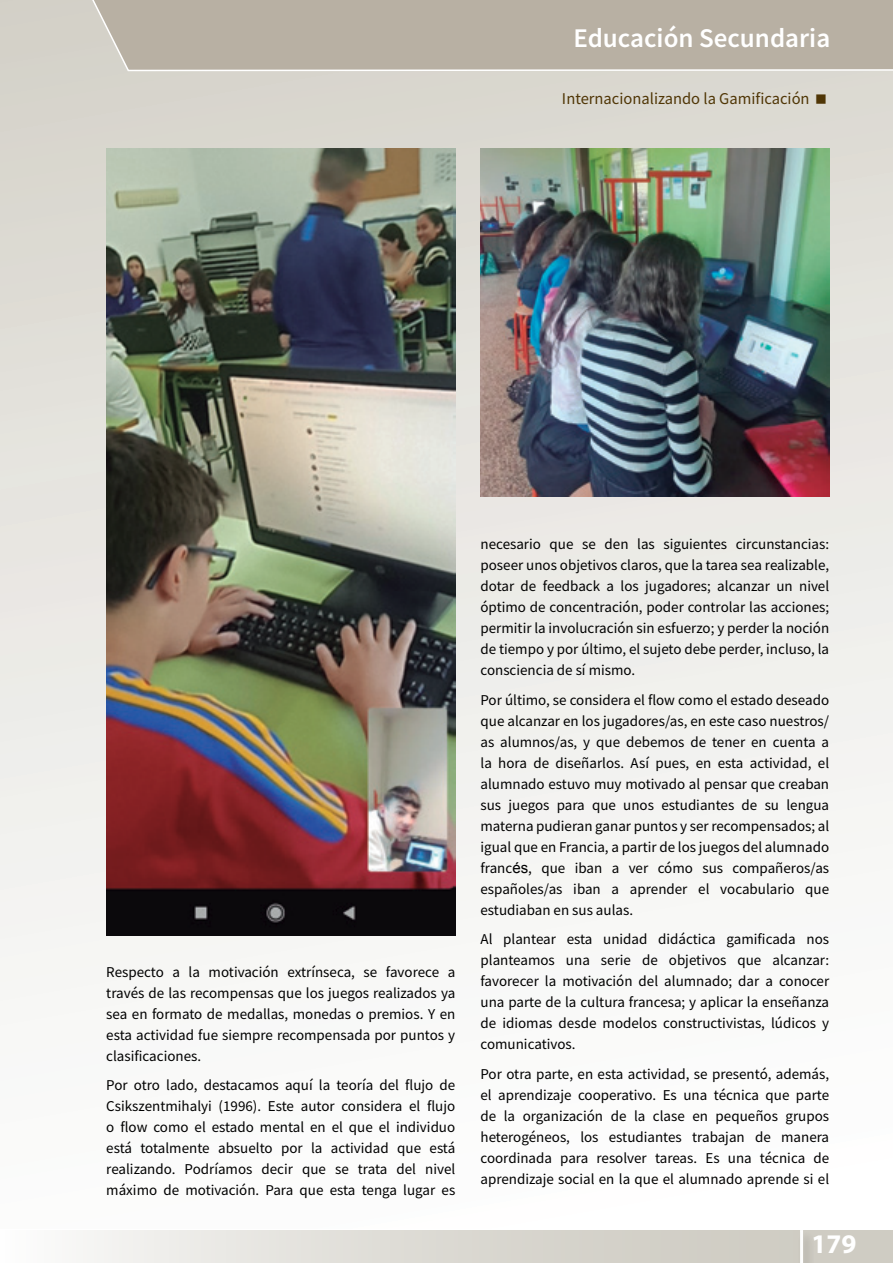
<style>
.page{position:relative;width:893px;height:1263px;background:#fff}
.page>*{position:absolute;margin:0;border:0;box-sizing:border-box;transform-origin:0 0}
.t1{font:600 27px "Source Sans Pro";color:#fff}
.t2{font:700 27px "Myriad Pro";color:#fff}
.t3{font:16.5px "Source Sans Pro";color:#503606}
.t4{font:15px/21px "Source Sans Pro";color:#000;text-align:justify}
.s1{font-family:"Arial"}
</style>
<div class="page">
<div style="left:0;top:0;width:893px;height:1228px;background:linear-gradient(to bottom,#d6d3cb,#fff)"></div>
<div style="left:1px;top:1230px;width:892px;height:33px;background:linear-gradient(to right,#f7f6f5,#c7c4b9)"></div>
<div style="left:796px;top:1229px;width:19px;height:34px;background:#cac7bf"></div>
<hr style="left:800px;top:1230px;width:3px;height:33px;background:#fff">
<svg style="left:83px;top:0;width:810px;height:72px"></svg>
<img style="left:106px;top:149px;width:349px;height:786px">
<img style="left:480px;top:149px;width:349px;height:347px">
<svg style="left:816px;top:94px;width:10px;height:10px"></svg>
<p class="t1" style="left:573px;top:20px;width:258px">Educación Secundaria</p>
<p class="t3" style="left:562px;top:88px;width:249px">Internacionalizando la Gamificación</p>
<p class="t4" style="left:106px;top:961px;width:350px">Respecto a la motivación extrínseca, se favorece a través de las recompensas que los juegos realizados ya sea en formato de medallas, monedas o premios. Y en esta actividad fue siempre recompensada por puntos y clasificaciones.</p>
<p class="t4" style="left:106px;top:1074px;width:350px">Por otro lado, destacamos aquí la teoría del flujo de Csikszentmihalyi (1996). Este autor considera el flujo o flow como el estado mental en el que el individuo está totalmente absuelto por la actividad que está realizando. Podríamos decir que se trata del nivel máximo de motivación. Para que esta tenga lugar es</p>
<p class="t4" style="left:480px;top:534px;width:350px">necesario que se den las siguientes circunstancias: poseer unos objetivos claros, que la tarea sea realizable, dotar de feedback a los jugadores; alcanzar un nivel óptimo de concentración, poder controlar las acciones; permitir la involucración sin esfuerzo; y perder la noción de tiempo y por último, el sujeto debe perder, incluso, la consciencia de sí mismo.</p>
<p class="t4" style="left:480px;top:689px;width:350px">Por último, se considera el flow como el estado deseado que alcanzar en los jugadores/as, en este caso nuestros/ as alumnos/as, y que debemos de tener en cuenta a la hora de diseñarlos. Así pues, en esta actividad, el alumnado estuvo muy motivado al pensar que creaban sus juegos para que unos estudiantes de su lengua materna pudieran ganar puntos y ser recompensados; al igual que en Francia, a partir de los juegos del alumnado franc<span class="s1">és</span>, que iban a ver cómo sus compañeros/as españoles/as iban a aprender el vocabulario que estudiaban en sus aulas.</p>
<p class="t4" style="left:480px;top:929px;width:350px">Al plantear esta unidad didáctica gamificada nos planteamos una serie de objetivos que alcanzar: favorecer la motivación del alumnado; dar a conocer una parte de la cultura francesa; y aplicar la enseñanza de idiomas desde modelos constructivistas, lúdicos y comunicativos.</p>
<p class="t4" style="left:480px;top:1063px;width:350px">Por otra parte, en esta actividad, se presentó, además, el aprendizaje cooperativo. Es una técnica que parte de la organización de la clase en pequeños grupos heterogéneos, los estudiantes trabajan de manera coordinada para resolver tareas. Es una técnica de aprendizaje social en la que el alumnado aprende si el</p>
<h1 class="t2" style="left:812px;top:1226px;width:46px">179</h1>
</div>
